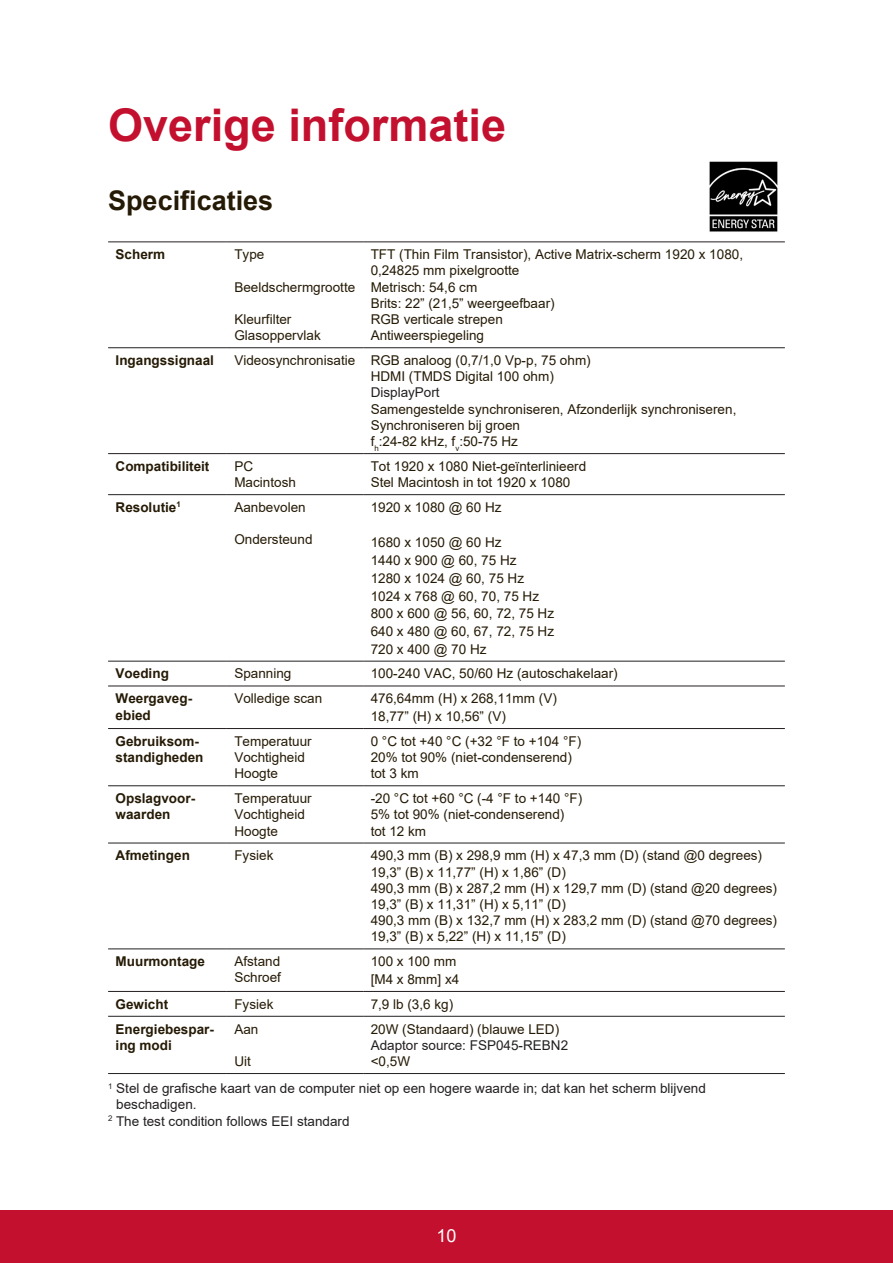
<style>
.page{position:relative;width:893px;height:1263px;background:#fff}
.page>*{position:absolute;margin:0;border:0;box-sizing:border-box;transform-origin:0 0}
.Heading_30{font:700 45px "Arial";color:#c3102f}
.Heading_18{font:700 27px "Arial";color:#251a05}
.t1{font:18px "Arial";color:#fff}
.Table{font:13.5px/16.2px "Arial";color:#251a05}
.Table-2{font:13.5px/16.2px "Arial";color:#231f20}
.Table-3{font:700 13.5px/16.2px "Arial";color:#251a05}
</style>
<div class="page">
<div style="left:0;top:1210px;width:892px;height:53px;background:#c3102f"></div>
<hr style="left:108px;top:347px;width:119px;height:1px;background:#231f20">
<hr style="left:227px;top:347px;width:136px;height:1px;background:#231f20">
<hr style="left:363px;top:347px;width:421px;height:1px;background:#231f20">
<hr style="left:108px;top:494px;width:119px;height:1px;background:#231f20">
<hr style="left:227px;top:494px;width:136px;height:1px;background:#231f20">
<hr style="left:108px;top:661px;width:119px;height:1px;background:#231f20">
<hr style="left:227px;top:661px;width:136px;height:1px;background:#231f20">
<hr style="left:108px;top:685px;width:119px;height:1px;background:#231f20">
<hr style="left:227px;top:685px;width:136px;height:1px;background:#231f20">
<hr style="left:363px;top:685px;width:421px;height:1px;background:#231f20">
<hr style="left:108px;top:728px;width:119px;height:1px;background:#231f20">
<hr style="left:227px;top:728px;width:136px;height:1px;background:#231f20">
<hr style="left:363px;top:728px;width:421px;height:1px;background:#231f20">
<hr style="left:108px;top:785px;width:119px;height:1px;background:#231f20">
<hr style="left:227px;top:785px;width:136px;height:1px;background:#231f20">
<hr style="left:363px;top:785px;width:421px;height:1px;background:#231f20">
<hr style="left:108px;top:842px;width:119px;height:1px;background:#231f20">
<hr style="left:227px;top:842px;width:136px;height:1px;background:#231f20">
<hr style="left:363px;top:842px;width:421px;height:1px;background:#231f20">
<hr style="left:108px;top:453px;width:119px;height:1px;background:#231f20">
<hr style="left:108px;top:948px;width:119px;height:1px;background:#231f20">
<hr style="left:227px;top:948px;width:136px;height:1px;background:#231f20">
<hr style="left:363px;top:948px;width:421px;height:1px;background:#231f20">
<hr style="left:108px;top:991px;width:119px;height:1px;background:#231f20">
<hr style="left:227px;top:991px;width:136px;height:1px;background:#231f20">
<hr style="left:363px;top:991px;width:421px;height:1px;background:#231f20">
<hr style="left:227px;top:453px;width:136px;height:1px;background:#231f20">
<hr style="left:108px;top:1016px;width:119px;height:1px;background:#231f20">
<hr style="left:227px;top:1016px;width:136px;height:1px;background:#231f20">
<hr style="left:363px;top:1016px;width:421px;height:1px;background:#231f20">
<hr style="left:363px;top:453px;width:421px;height:1px;background:#231f20">
<hr style="left:108px;top:241px;width:119px;height:1px;background:#231f20">
<hr style="left:227px;top:241px;width:136px;height:1px;background:#231f20">
<hr style="left:363px;top:241px;width:421px;height:1px;background:#231f20">
<hr style="left:108px;top:1073px;width:119px;height:1px;background:#231f20">
<hr style="left:227px;top:1073px;width:136px;height:1px;background:#231f20">
<hr style="left:363px;top:1073px;width:421px;height:1px;background:#231f20">
<hr style="left:363px;top:494px;width:421px;height:1px;background:#231f20">
<hr style="left:363px;top:661px;width:421px;height:1px;background:#231f20">
<img style="left:709px;top:161px;width:69px;height:71px">
<p class="Heading_30" style="left:108px;top:93px;width:399px">Overige informatie</p>
<p class="Heading_18" style="left:108px;top:181px;width:167px">Specificaties</p>
<p class="Table-3" style="left:116px;top:246px;width:51px">Scherm</p>
<p class="Table" style="left:234px;top:246px;width:32px">Type</p>
<p class="Table" style="left:234px;top:279px;width:122px">Beeldschermgrootte</p>
<p class="Table" style="left:234px;top:311px;width:59px">Kleurfilter</p>
<p class="Table" style="left:234px;top:327px;width:88px">Glasoppervlak</p>
<p class="Table" style="left:370px;top:246px;width:374px">TFT (Thin Film Transistor), Active Matrix-scherm 1920 x 1080,<br>0,24825 mm pixelgrootte</p>
<p class="Table" style="left:370px;top:279px;width:108px">Metrisch: 54,6 cm</p>
<p class="Table" style="left:370px;top:295px;width:185px">Brits: 22” (21,5” weergeefbaar)</p>
<p class="Table" style="left:370px;top:311px;width:134px">RGB verticale strepen</p>
<p class="Table" style="left:370px;top:327px;width:115px">Antiweerspiegeling</p>
<p class="Table-3" style="left:116px;top:352px;width:100px">Ingangssignaal</p>
<p class="Table" style="left:234px;top:352px;width:122px">Videosynchronisatie</p>
<p class="Table" style="left:370px;top:352px;width:221px">RGB analoog (0,7/1,0 Vp-p, 75 ohm)</p>
<p class="Table" style="left:370px;top:368px;width:185px">HDMI (TMDS Digital 100 ohm)</p>
<p class="Table-2" style="left:370px;top:384px;width:71px">DisplayPort</p>
<p class="Table" style="left:370px;top:401px;width:367px">Samengestelde synchroniseren, Afzonderlijk synchroniseren,</p>
<p class="Table" style="left:370px;top:417px;width:151px">Synchroniseren bij groen</p>
<p class="Table" style="left:370px;top:433px;width:149px">f<sub>h</sub>:24-82 kHz, f<sub>v</sub>:50-75 Hz</p>
<p class="Table-3" style="left:116px;top:458px;width:95px">Compatibiliteit</p>
<p class="Table" style="left:234px;top:458px;width:20px">PC</p>
<p class="Table" style="left:234px;top:474px;width:63px">Macintosh</p>
<p class="Table" style="left:370px;top:458px;width:217px">Tot 1920 x 1080 Niet-geïnterlinieerd</p>
<p class="Table" style="left:370px;top:474px;width:201px">Stel Macintosh in tot 1920 x 1080</p>
<p class="Table-3" style="left:116px;top:499px;width:67px">Resolutie<sup>1</sup></p>
<p class="Table" style="left:234px;top:499px;width:73px">Aanbevolen</p>
<p class="Table" style="left:234px;top:531px;width:80px">Ondersteund</p>
<p class="Table" style="left:370px;top:499px;width:132px">1920 x 1080 @ 60 Hz</p>
<p class="Table" style="left:370px;top:534px;width:132px">1680 x 1050 @ 60 Hz</p>
<p class="Table" style="left:370px;top:552px;width:147px">1440 x 900 @ 60, 75 Hz</p>
<p class="Table" style="left:370px;top:570px;width:155px">1280 x 1024 @ 60, 75 Hz</p>
<p class="Table" style="left:370px;top:587px;width:170px">1024 x 768 @ 60, 70, 75 Hz</p>
<p class="Table" style="left:370px;top:605px;width:185px">800 x 600 @ 56, 60, 72, 75 Hz</p>
<p class="Table" style="left:370px;top:623px;width:185px">640 x 480 @ 60, 67, 72, 75 Hz</p>
<p class="Table" style="left:370px;top:640px;width:117px">720 x 400 @ 70 Hz</p>
<p class="Table-3" style="left:116px;top:666px;width:55px">Voeding</p>
<p class="Table" style="left:234px;top:665px;width:59px">Spanning</p>
<p class="Table" style="left:370px;top:665px;width:248px">100-240 VAC, 50/60 Hz (autoschakelaar)</p>
<p class="Table-3" style="left:116px;top:690px;width:78px">Weergaveg&shy;ebied</p>
<p class="Table" style="left:234px;top:690px;width:89px">Volledige scan</p>
<p class="Table" style="left:370px;top:690px;width:188px">476,64mm (H) x 268,11mm (V)</p>
<p class="Table" style="left:370px;top:708px;width:137px">18,77” (H) x 10,56” (V)</p>
<p class="Table-3" style="left:116px;top:733px;width:89px">Gebruiksom&shy;standigheden</p>
<p class="Table" style="left:234px;top:733px;width:79px">Temperatuur</p>
<p class="Table" style="left:234px;top:749px;width:72px">Vochtigheid</p>
<p class="Table" style="left:234px;top:765px;width:45px">Hoogte</p>
<p class="Table-3" style="left:116px;top:790px;width:81px">Opslagvoor&shy;waarden</p>
<p class="Table" style="left:234px;top:790px;width:79px">Temperatuur</p>
<p class="Table" style="left:234px;top:806px;width:72px">Vochtigheid</p>
<p class="Table" style="left:234px;top:822px;width:45px">Hoogte</p>
<p class="Table" style="left:370px;top:733px;width:212px">0 °C tot +40 °C (+32 °F to +104 °F)</p>
<p class="Table" style="left:370px;top:749px;width:203px">20% tot 90% (niet-condenserend)</p>
<p class="Table" style="left:370px;top:765px;width:50px">tot 3 km</p>
<p class="Table" style="left:370px;top:790px;width:213px">-20 °C tot +60 °C (-4 °F to +140 °F)</p>
<p class="Table" style="left:370px;top:806px;width:195px">5% tot 90% (niet-condenserend)</p>
<p class="Table" style="left:370px;top:822px;width:57px">tot 12 km</p>
<p class="Table-3" style="left:116px;top:847px;width:76px">Afmetingen</p>
<p class="Table" style="left:234px;top:847px;width:41px">Fysiek</p>
<p class="Table" style="left:370px;top:847px;width:393px">490,3 mm (B) x 298,9 mm (H) x 47,3 mm (D) (stand @0 degrees)</p>
<p class="Table" style="left:370px;top:863px;width:197px">19,3” (B) x 11,77” (H) x 1,86” (D)</p>
<p class="Table" style="left:370px;top:880px;width:408px">490,3 mm (B) x 287,2 mm (H) x 129,7 mm (D) (stand @20 degrees)</p>
<p class="Table" style="left:370px;top:896px;width:197px">19,3” (B) x 11,31” (H) x 5,11” (D)</p>
<p class="Table" style="left:370px;top:912px;width:408px">490,3 mm (B) x 132,7 mm (H) x 283,2 mm (D) (stand @70 degrees)</p>
<p class="Table" style="left:370px;top:928px;width:197px">19,3” (B) x 5,22” (H) x 11,15” (D)</p>
<p class="Table-3" style="left:116px;top:953px;width:91px">Muurmontage</p>
<p class="Table" style="left:234px;top:953px;width:47px">Afstand</p>
<p class="Table" style="left:234px;top:969px;width:48px">Schroef</p>
<p class="Table" style="left:370px;top:953px;width:87px">100 x 100 mm</p>
<p class="Table" style="left:370px;top:971px;width:90px">[M4 x 8mm] x4</p>
<p class="Table-3" style="left:116px;top:996px;width:54px">Gewicht</p>
<p class="Table" style="left:234px;top:995px;width:41px">Fysiek</p>
<p class="Table" style="left:370px;top:995px;width:84px">7,9 lb (3,6 kg)</p>
<p class="Table-3" style="left:116px;top:1021px;width:100px">Energiebespar&shy;ing modi</p>
<p class="Table" style="left:234px;top:1020px;width:26px">Aan</p>
<p class="Table" style="left:234px;top:1053px;width:18px">Uit</p>
<p class="Table" style="left:370px;top:1020px;width:190px">20W (Standaard) (blauwe LED)</p>
<p class="Table-2" style="left:370px;top:1037px;width:199px">Adaptor source: FSP045-REBN2</p>
<p class="Table" style="left:370px;top:1053px;width:41px">&lt;0,5W</p>
<p class="Table-2" style="left:116px;top:1080px;width:591px;text-indent:-8px"><sup>1</sup> Stel de grafische kaart van de computer niet op een hogere waarde in; dat kan het scherm blijvend beschadigen.</p>
<p class="Table-2" style="left:108px;top:1112px;width:243px"><sup>2</sup> The test condition follows EEI standard</p>
<h3 class="t1" style="left:436px;top:1223px;width:22px">10</h3>
</div>
